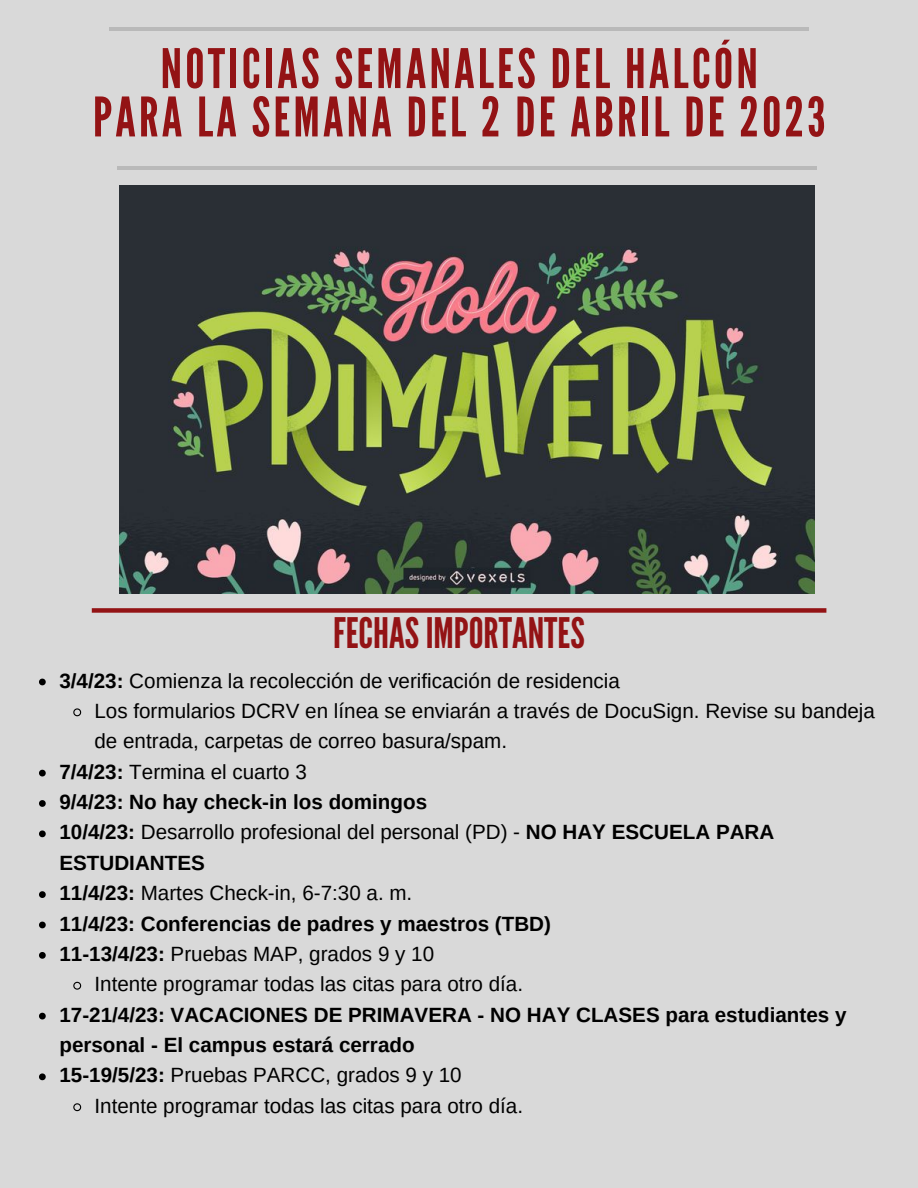
<style>
.page{position:relative;width:918px;height:1188px;background:#d9d9d9}
.page>*{position:absolute;margin:0;border:0;box-sizing:border-box;transform-origin:0 0}
.t1{font:54.3px/48.3px "League Gothic";letter-spacing:.06em;color:#931315;text-align:center}
.t2{font:42px "League Gothic";color:#931315}
.t3{font:20.55px "Arimo";color:#000}
.t4{font:700 20.55px "Arimo";color:#000}
.s1{font-weight:700}
</style>
<div class="page">
<hr style="left:117px;top:166px;width:700px;height:3px;background:#000">
<hr style="left:109px;top:28px;width:700px;height:3px;background:#000">
<div style="left:92px;top:608px;width:734px;height:5px;background:#931315"></div>
<img style="left:119px;top:185px;width:695px;height:409px">
<svg style="left:39px;top:679px;width:7px;height:6px"></svg>
<svg style="left:73px;top:708px;width:9px;height:9px"></svg>
<svg style="left:39px;top:770px;width:7px;height:6px"></svg>
<svg style="left:39px;top:800px;width:7px;height:7px"></svg>
<svg style="left:39px;top:830px;width:7px;height:7px"></svg>
<svg style="left:39px;top:891px;width:7px;height:7px"></svg>
<svg style="left:39px;top:922px;width:7px;height:6px"></svg>
<svg style="left:39px;top:952px;width:7px;height:7px"></svg>
<svg style="left:73px;top:981px;width:9px;height:9px"></svg>
<svg style="left:39px;top:1013px;width:7px;height:6px"></svg>
<svg style="left:39px;top:1073px;width:7px;height:7px"></svg>
<svg style="left:73px;top:1103px;width:9px;height:9px"></svg>
<h1 class="t1" style="left:93px;top:46px;width:734px">NOTICIAS SEMANALES DEL HALCÓN<br>PARA LA SEMANA DEL 2 DE ABRIL DE 2023</h1>
<h2 class="t2" style="left:333px;top:609px;width:253px">FECHASIMPORTANTES</h2>
<p class="t3" style="left:59px;top:669px;width:562px"><span class="s1">3/4/23:</span> Comienza la recolección de verificación de residencia</p>
<p class="t3" style="left:94px;top:699px;width:782px">Los formularios DCRV en línea se enviarán a través de DocuSign. Revise su bandeja</p>
<p class="t3" style="left:94px;top:730px;width:414px">de entrada, carpetas de correo basura/spam.</p>
<p class="t3" style="left:59px;top:760px;width:249px"><span class="s1">7/4/23:</span> Termina el cuarto 3</p>
<p class="t4" style="left:59px;top:791px;width:369px">9/4/23: No hay check-in los domingos</p>
<p class="t3" style="left:59px;top:821px;width:717px"><span class="s1">10/4/23:</span> Desarrollo profesional del personal (PD) - <span class="s1">NO HAY ESCUELA PARA</span></p>
<p class="t4" style="left:59px;top:851px;width:147px">ESTUDIANTES</p>
<p class="t3" style="left:59px;top:882px;width:354px"><span class="s1">11/4/23:</span> Martes Check-in, 6-7:30 a. m.</p>
<p class="t4" style="left:59px;top:912px;width:493px">11/4/23: Conferencias de padres y maestros (TBD)</p>
<p class="t3" style="left:59px;top:942px;width:376px"><span class="s1">11-13/4/23:</span> Pruebas MAP, grados 9 y 10</p>
<p class="t3" style="left:94px;top:973px;width:430px">Intente programar todas las citas para otro día.</p>
<p class="t4" style="left:59px;top:1003px;width:789px">17-21/4/23: VACACIONES DE PRIMAVERA - NO HAY CLASES para estudiantes y</p>
<p class="t4" style="left:59px;top:1034px;width:357px">personal - El campus estará cerrado</p>
<p class="t3" style="left:59px;top:1064px;width:404px"><span class="s1">15-19/5/23:</span> Pruebas PARCC, grados 9 y 10</p>
<p class="t3" style="left:94px;top:1094px;width:430px">Intente programar todas las citas para otro día.</p>
</div>
